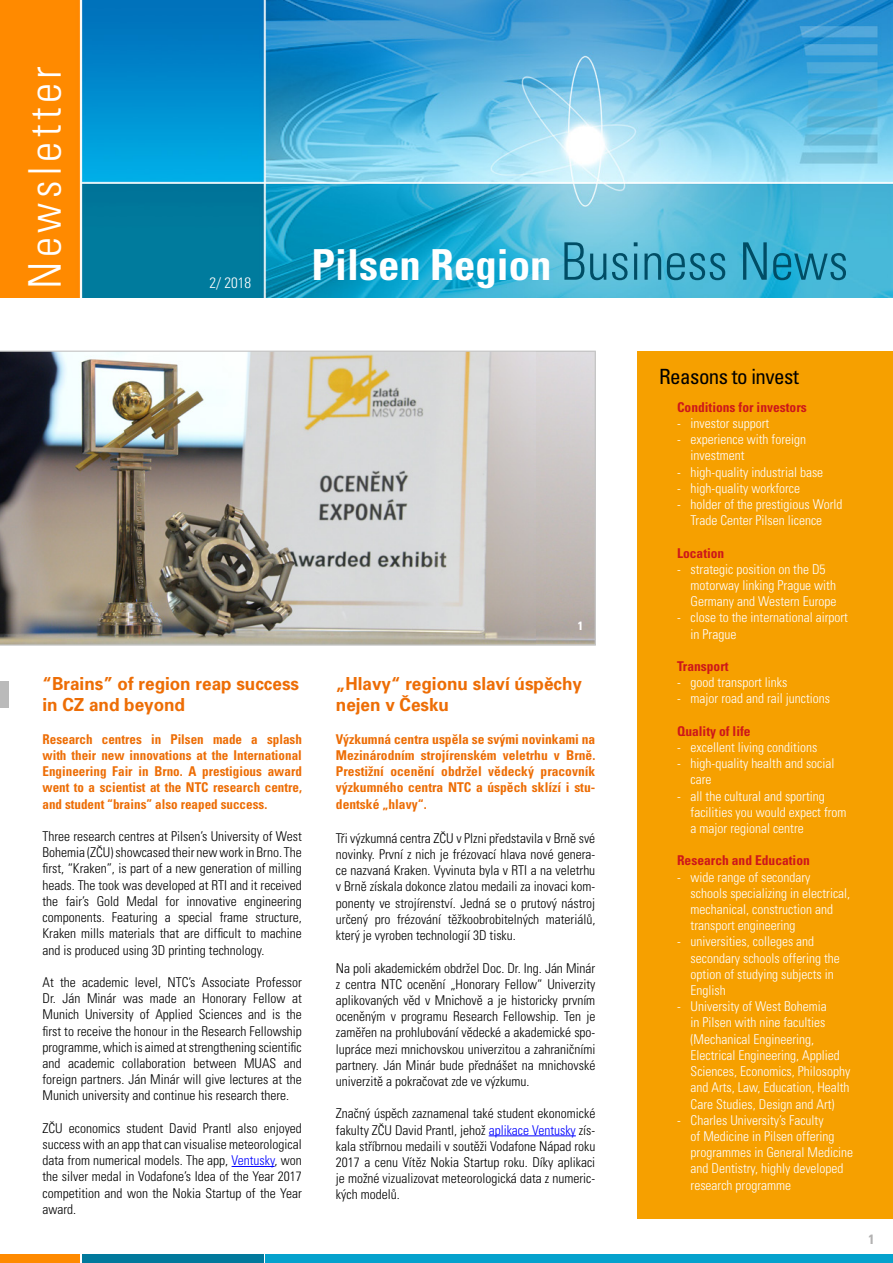
<style>
.page{position:relative;width:893px;height:1263px;background:#fff}
.page>*{position:absolute;margin:0;border:0;box-sizing:border-box;transform-origin:0 0}
.t1{font:300 condensed 45px "Univers CE";letter-spacing:.1em;color:#fff}
.t2{font:700 condensed 42.75px "Univers CE";color:#fff}
.t3{font:condensed 21px "Univers CE";letter-spacing:-.025em;color:#000}
.t4{font:700 18px/21.6px "Univers CE";color:#ed6d05;scale:.95 1}
.t5{font:300 condensed 15px "Univers CE";color:#fff}
.t6{font:300 condensed 13.5px/16.2px "Univers CE";color:#000;text-align:justify}
.t7{font:300 condensed 13.5px/16.2px "Univers CE";color:#fff}
.t8{font:700 condensed 13.5px/16.2px "Univers CE";color:#ed6d05;text-align:justify}
.t9{font:700 condensed 13.5px "Univers CE";color:#cd171a}
.t10{font:700 condensed 13.5px "Univers CE";color:#b3b2b2}
.t11{font:700 condensed 12px "Univers CE";color:#fff}
.s1{font-weight:300;font-size:51.75px;color:#004d65}
.s2{color:#00f}
</style>
<div class="page">
<div style="left:638px;top:351px;width:255px;height:867px;background:#f6a000"></div>
<div style="left:0;top:1254px;width:80px;height:9px;background:#ff8a00"></div>
<div style="left:83px;top:1254px;width:181px;height:9px;background:#01799c"></div>
<div style="left:265px;top:1254px;width:628px;height:9px;background:#05a2cd"></div>
<hr style="left:232px;top:1166px;width:43px;height:1px;background:#00f">
<hr style="left:489px;top:1135px;width:87px;height:1px;background:#00f">
<div style="left:0;top:681px;width:9px;height:27px;background:#bababa"></div>
<img style="left:0;top:0;width:893px;height:297px">
<img style="left:0;top:351px;width:596px;height:294px">
<p class="t1" style="left:20px;top:289px;width:224px;rotate:-90deg">Newsletter</p>
<p class="t5" style="left:209px;top:274px;width:43px">2/ 2018</p>
<p class="t5" style="left:209px;top:274px;width:8px">1</p>
<p class="t5" style="left:244px;top:274px;width:8px">5</p>
<p class="t2" style="left:311px;top:240px;width:538px">Pilsen Region <span class="s1">Business News</span></p>
<p class="t4" style="left:43px;top:673px;width:272px">“Brains” of region reap success in CZ and beyond</p>
<p class="t8" style="left:43px;top:731px;width:261px">Research centres in Pilsen made a splash with their new innovations at the International Engineering Fair in Brno. A prestigious award went to a scientist at the NTC research centre, and student “brains” also reaped success.</p>
<p class="t6" style="left:43px;top:828px;width:261px">Three research centres at Pilsen’s University of West Bohemia (ZČU)showcased their newworkin Brno. The first, “Kraken”, is part of a new generation of milling heads. The took was developed at RTI and it received the fair’s Gold Medal for innovative engineering components. Featuring a special frame structure, Kraken mills materials that are difficult to machine and is produced using 3D printing technology.</p>
<p class="t6" style="left:43px;top:974px;width:261px">At the academic level, NTC’s Associate Professor Dr. Ján Minár was made an Honorary Fellow at Munich University of Applied Sciences and is the first to receive the honour in the Research Fellowship programme, which is aimed at strengthening scientific and academic collaboration between MUAS and foreign partners. Ján Minár will give lectures at the Munich university and continue his research there.</p>
<p class="t6" style="left:43px;top:1120px;width:261px">ZČU economics student David Prantl also enjoyed success with an app that can visualise meteorological data from numerical models. The app, <span class="s2">Ventusky</span>, won the silver medal in Vodafone’s Idea of the Year 2017 competition and won the Nokia Startup of the Year award.</p>
<p class="t11" style="left:578px;top:619px;width:7px">1</p>
<p class="t4" style="left:336px;top:673px;width:261px">„Hlavy“ regionu slaví úspěchy nejen v Česku</p>
<p class="t8" style="left:336px;top:731px;width:261px">Výzkumná centra uspěla se svými novinkami na Mezinárodním strojírenském veletrhu v Brně.<br>Prestižní ocenění obdržel vědecký pracovník výzkumného centra NTC a úspěch sklízí i stu&shy;dentské „hlavy“.</p>
<p class="t6" style="left:336px;top:830px;width:261px">Tři výzkumná centra ZČU v Plzni představila v Brně své novinky. První z nich je frézovací hlava nové genera&shy;ce nazvaná Kraken. Vyvinuta byla v RTI a na veletrhu v Brně získala dokonce zlatou medaili za inovaci kom&shy;ponenty ve strojírenství. Jedná se o prutový nástroj určený pro frézování těžkoobrobitelných materiálů, který je vyroben technologií 3D tisku.</p>
<p class="t6" style="left:336px;top:960px;width:261px">Na poli akademickém obdržel Doc. Dr. Ing. Ján Minár z centra NTC ocenění „Honorary Fellow“ Univerzity aplikovaných věd v Mnichově a je historicky prvním oceněným v programu Research Fellowship. Ten je zaměřen na prohlubování vědecké a akademické spo&shy;lupráce mezi mnichovskou univerzitou a zahraničními partnery. Ján Minár bude přednášet na mnichovské univerzitě a pokračovat zde ve výzkumu.</p>
<p class="t6" style="left:336px;top:1106px;width:261px">Značný úspěch zaznamenal také student ekonomické fakulty ZČU David Prantl, jehož <span class="s2">aplikace Ventusky</span> zís&shy;kala stříbrnou medaili v soutěži Vodafone Nápad roku 2017 a cenu Vítěz Nokia Startup roku. Díky aplikaci je možné vizualizovat meteorologická data z numeric&shy;kých modelů.</p>
<p class="t3" style="left:659px;top:364px;width:141px">Reasons to invest</p>
<p class="t9" style="left:677px;top:399px;width:131px">Conditions for investors</p>
<p class="t7" style="left:677px;top:415px;width:94px">- investor support</p>
<p class="t7" style="left:691px;top:432px;width:117px;text-indent:-14px">- experience with foreign investment</p>
<p class="t7" style="left:677px;top:464px;width:148px">- high-quality industrial base</p>
<p class="t7" style="left:677px;top:480px;width:124px">- high-quality workforce</p>
<p class="t7" style="left:677px;top:496px;width:167px;text-align:center">- holder of the prestigious World<br>Trade Center Pilsen licence</p>
<p class="t9" style="left:677px;top:545px;width:49px">Location</p>
<p class="t7" style="left:691px;top:561px;width:147px;text-indent:-14px">- strategic position on the D5 motorway linking Prague with<br>Germany and Western Europe</p>
<p class="t7" style="left:691px;top:610px;width:159px;text-indent:-14px">- close to the international airport in Prague</p>
<p class="t9" style="left:677px;top:659px;width:53px">Transport</p>
<p class="t7" style="left:677px;top:675px;width:112px">- good transport links</p>
<p class="t7" style="left:677px;top:691px;width:154px">- major road and rail junctions</p>
<p class="t9" style="left:677px;top:723px;width:75px">Quality of life</p>
<p class="t7" style="left:677px;top:739px;width:142px">- excellent living conditions</p>
<p class="t7" style="left:691px;top:756px;width:145px;text-indent:-14px">- high-quality health and social care</p>
<p class="t7" style="left:691px;top:788px;width:157px;text-indent:-14px">- all the cultural and sporting facilities you would expect from a major regional centre</p>
<p class="t9" style="left:677px;top:853px;width:134px">Research and Education</p>
<p class="t7" style="left:691px;top:869px;width:161px;text-indent:-14px">- wide range of secondary schools specializing in electrical, mechanical, construction and transport engineering</p>
<p class="t7" style="left:691px;top:934px;width:151px;text-indent:-14px">- universities, colleges and secondary schools offering the option of studying subjects in<br>English</p>
<p class="t7" style="left:691px;top:999px;width:161px;text-indent:-14px">- University of West Bohemia<br>in Pilsen with nine faculties (Mechanical Engineering,<br>Electrical Engineering, Applied<br>Sciences, Economics, Philosophy and Arts, Law, Education, Health<br>Care Studies, Design and Art)</p>
<p class="t7" style="left:691px;top:1112px;width:164px;text-indent:-14px">- Charles University’s Faculty<br>of Medicine in Pilsen offering programmes in General Medicine and Dentistry, highly developed research programme</p>
<p class="t10" style="left:868px;top:1231px;width:7px">1</p>
</div>
